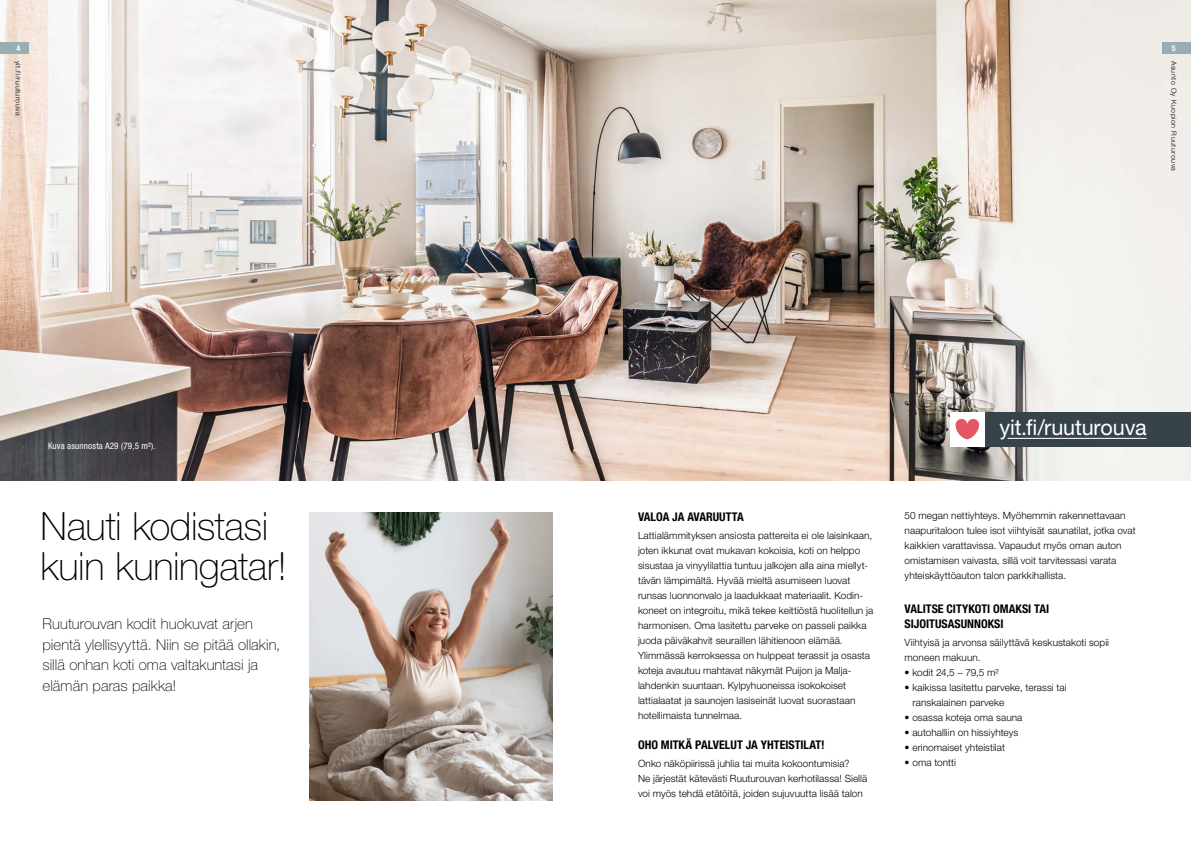
<style>
.page{position:relative;width:1191px;height:842px;background:#fff}
.page>*{position:absolute;margin:0;border:0;box-sizing:border-box;transform-origin:0 0}
.t1{font:100 38.9px/40px "Helvetica Neue LT Pro";letter-spacing:-.01em;color:#000}
.t2{font:21.6px "Helvetica Neue LT Pro";letter-spacing:-.005em;color:#fff}
.t3{font:100 15px/20.9px "Helvetica Neue LT Pro";letter-spacing:.005em;color:#000}
.t4{font:700 condensed 12px/15px "Helvetica Neue LT Pro";color:#000}
.t5{font:300 10px/15px "Helvetica Neue LT Pro";letter-spacing:.005em;color:#000}
.t6{font:condensed 9px "Helvetica Neue LT Pro";letter-spacing:.02em;color:#fff}
.t7{font:700 condensed 8px "Helvetica Neue LT Pro";color:#fff}
.t8{font:300 7px "Helvetica Neue LT Pro";letter-spacing:.08em;color:#000}
</style>
<div class="page">
<img style="left:0;top:0;width:1191px;height:480px">
<img style="left:309px;top:512px;width:244px;height:288px">
<div style="left:0;top:43px;width:28px;height:11px;background:#9aacb4"></div>
<div style="left:1162px;top:43px;width:29px;height:11px;background:#9aacb4"></div>
<div style="left:984px;top:412px;width:207px;height:34px;background:#364349"></div>
<div style="left:950px;top:412px;width:34px;height:34px;background:#fff"></div>
<svg style="left:955px;top:419px;width:24px;height:20px"></svg>
<hr style="left:1007px;top:438px;width:139px;height:1px;background:#fff">
<p class="t7" style="left:16px;top:44px;width:5px">4</p>
<p class="t7" style="left:1171px;top:44px;width:5px">5</p>
<p class="t8" style="left:23px;top:61px;width:57px;rotate:90deg">yit.fi/ruuturouva</p>
<p class="t8" style="left:1178px;top:61px;width:112px;rotate:90deg">Asunto Oy Kuopion Ruuturouva</p>
<p class="t6" style="left:48px;top:440px;width:109px">Kuva asunnosta A29 (79,5 m²).</p>
<h1 class="t1" style="left:41px;top:506px;width:248px">Nauti kodistasi kuin kuningatar!</h1>
<h3 class="t3" style="left:43px;top:613px;width:239px">Ruuturouvan kodit huokuvat arjen pientä ylellisyyttä. Niin se pitää ollakin, sillä onhan koti oma valtakuntasi ja elämän paras paikka!</h3>
<p class="t4" style="left:638px;top:509px;width:107px">VALOA JA AVARUUTTA</p>
<p class="t5" style="left:638px;top:528px;width:237px">Lattialämmityksen ansiosta pattereita ei ole laisinkaan, joten ikkunat ovat mukavan kokoisia, koti on helppo sisustaa ja vinyylilattia tuntuu jalkojen alla aina miellyt&shy;tävän lämpimältä. Hyvää mieltä asumiseen luovat runsas luonnonvalo ja laadukkaat materiaalit. Kodin&shy;koneet on integroitu, mikä tekee keittiöstä huolitellun ja harmonisen. Oma lasitettu parveke on passeli paikka juoda päiväkahvit seuraillen lähitienoon elämää.<br>Ylimmässä kerroksessa on hulppeat terassit ja osasta koteja avautuu mahtavat näkymät Puijon ja Malja&shy;lahdenkin suuntaan. Kylpyhuoneissa isokokoiset lattialaatat ja saunojen lasiseinät luovat suorastaan hotellimaista tunnelmaa.</p>
<p class="t4" style="left:638px;top:737px;width:188px">OHO MITKÄ PALVELUT JA YHTEISTILAT!</p>
<p class="t5" style="left:638px;top:756px;width:231px">Onko näköpiirissä juhlia tai muita kokoontumisia?<br>Ne järjestät kätevästi Ruuturouvan kerhotilassa! Siellä voi myös tehdä etätöitä, joiden sujuvuutta lisää talon</p>
<h2 class="t2" style="left:999px;top:414px;width:149px">yit.fi/ruuturouva</h2>
<p class="t5" style="left:904px;top:508px;width:232px">50 megan nettiyhteys. Myöhemmin rakennettavaan naapuritaloon tulee isot viihtyisät saunatilat, jotka ovat kaikkien varattavissa. Vapaudut myös oman auton omistamisen vaivasta, sillä voit tarvitessasi varata yhteiskäyttöauton talon parkkihallista.</p>
<p class="t4" style="left:904px;top:602px;width:146px">VALITSE CITYKOTI OMAKSI TAI<br>SIJOITUSASUNNOKSI</p>
<p class="t5" style="left:904px;top:635px;width:206px">Viihtyisä ja arvonsa säilyttävä keskustakoti sopii moneen makuun.</p>
<p class="t5" style="left:904px;top:665px;width:96px">• kodit 24,5 – 79,5 m²</p>
<p class="t5" style="left:912px;top:680px;width:156px;text-indent:-8px">• kaikissa lasitettu parveke, terassi tai ranskalainen parveke</p>
<p class="t5" style="left:904px;top:710px;width:119px">• osassa koteja oma sauna</p>
<p class="t5" style="left:904px;top:725px;width:115px">• autohalliin on hissiyhteys</p>
<p class="t5" style="left:904px;top:740px;width:102px">• erinomaiset yhteistilat</p>
<p class="t5" style="left:904px;top:755px;width:53px">• oma tontti</p>
</div>
